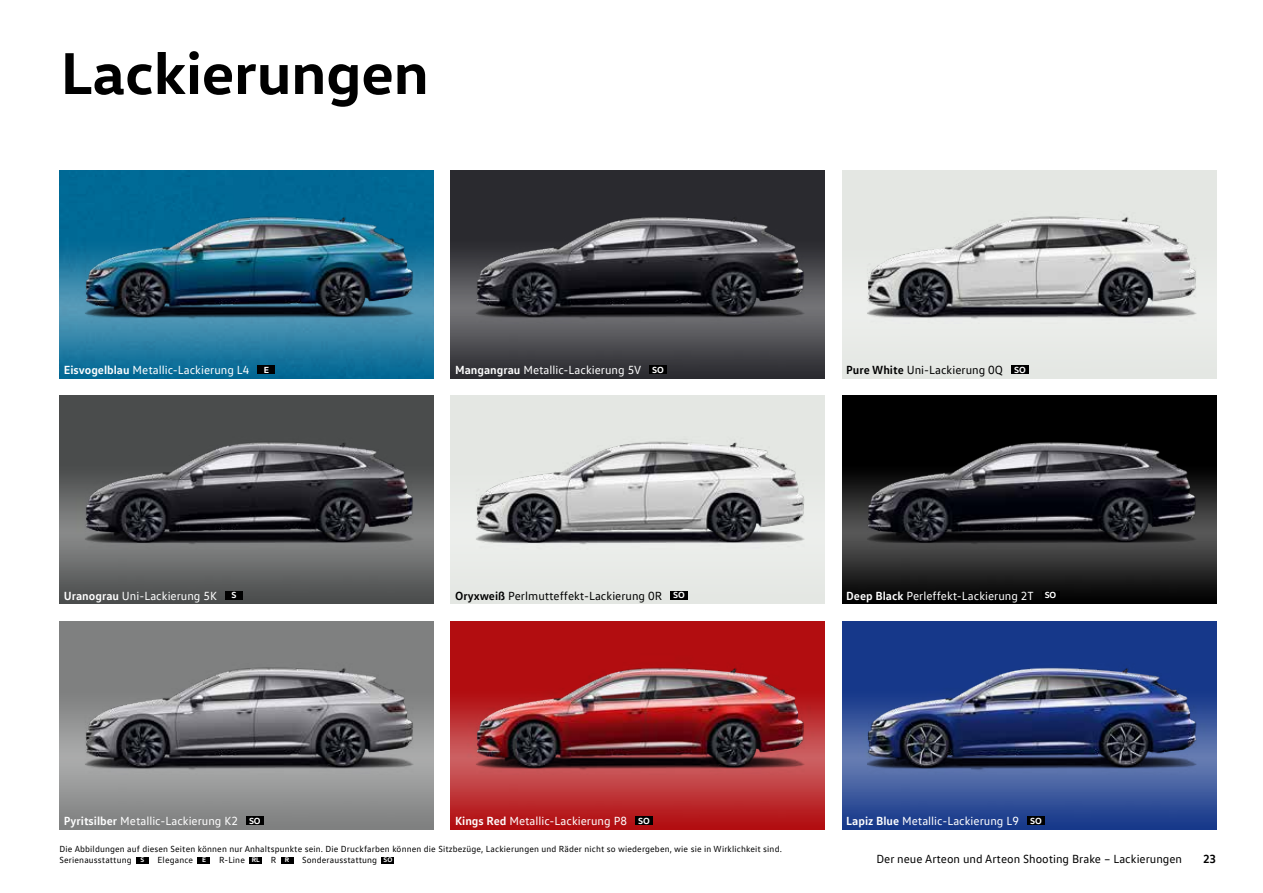
<style>
.page{position:relative;width:1263px;height:893px;background:#fff}
.page>*{position:absolute;margin:0;border:0;box-sizing:border-box;transform-origin:0 0}
.t1{font:700 60px "VW Head";color:#000}
.t2{font:12px "VW Text";color:#fff}
.t3{font:12px "VW Text";color:#000}
.t4{font:700 12px "VW Text";color:#000}
.t5{font:9px/11.7px "VW Text";letter-spacing:.015em;color:#000}
.s1{font-weight:700}
.s2{font-family:"VW Head";font-weight:700;font-size:9px}
.s3{font-family:"VW Head";font-weight:700;font-size:9px;color:#fff}
.s4{font-family:"VW Head";font-weight:700;font-size:6.75px;color:#fff}
</style>
<div class="page">
<img style="left:60px;top:621px;width:374px;height:208px">
<div style="left:136px;top:857px;width:13px;height:6px;background:#000"></div>
<div style="left:198px;top:857px;width:12px;height:6px;background:#000"></div>
<div style="left:249px;top:857px;width:13px;height:6px;background:#000"></div>
<div style="left:281px;top:857px;width:12px;height:6px;background:#000"></div>
<div style="left:382px;top:857px;width:12px;height:6px;background:#000"></div>
<img style="left:60px;top:170px;width:374px;height:208px">
<img style="left:451px;top:170px;width:374px;height:208px">
<img style="left:842px;top:170px;width:374px;height:208px">
<img style="left:60px;top:395px;width:374px;height:209px">
<img style="left:451px;top:395px;width:374px;height:209px">
<img style="left:842px;top:395px;width:374px;height:209px">
<img style="left:451px;top:621px;width:374px;height:208px">
<img style="left:843px;top:621px;width:374px;height:208px">
<div style="left:258px;top:366px;width:17px;height:8px;background:#000"></div>
<div style="left:649px;top:366px;width:18px;height:8px;background:#000"></div>
<div style="left:1042px;top:591px;width:17px;height:9px;background:#000"></div>
<div style="left:225px;top:591px;width:17px;height:9px;background:#000"></div>
<div style="left:635px;top:816px;width:17px;height:9px;background:#000"></div>
<div style="left:1027px;top:816px;width:17px;height:9px;background:#000"></div>
<div style="left:246px;top:816px;width:17px;height:9px;background:#000"></div>
<div style="left:1011px;top:366px;width:17px;height:8px;background:#000"></div>
<div style="left:670px;top:591px;width:17px;height:9px;background:#000"></div>
<h1 class="t1" style="left:61px;top:34px;width:369px">Lackierungen</h1>
<p class="t2" style="left:64px;top:363px;width:207px"><span class="s1">Eisvogelblau</span> Metallic-Lackierung L4 <span class="s2">E</span></p>
<p class="t2" style="left:455px;top:363px;width:210px"><span class="s1">Mangangrau</span> Metallic-Lackierung 5V <span class="s2">SO</span></p>
<p class="t3" style="left:846px;top:363px;width:181px"><span class="s1">Pure White</span> Uni-Lackierung 0Q <span class="s3">SO</span></p>
<p class="t3" style="left:455px;top:588px;width:231px"><span class="s1">Oryxweiß</span> Perlmutteffekt-Lackierung 0R <span class="s3">SO</span></p>
<p class="t2" style="left:64px;top:588px;width:174px"><span class="s1">Uranograu</span> Uni-Lackierung 5K <span class="s2">S</span></p>
<p class="t2" style="left:846px;top:588px;width:212px"><span class="s1">Deep Black</span> Perleffekt-Lackierung 2T <span class="s2">SO</span></p>
<p class="t2" style="left:64px;top:813px;width:198px"><span class="s1">Pyritsilber</span> Metallic-Lackierung K2 <span class="s2">SO</span></p>
<p class="t2" style="left:455px;top:813px;width:196px"><span class="s1">Kings Red</span> Metallic-Lackierung P8 <span class="s2">SO</span></p>
<p class="t2" style="left:846px;top:813px;width:197px"><span class="s1">Lapiz Blue</span> Metallic-Lackierung L9 <span class="s2">SO</span></p>
<p class="t5" style="left:60px;top:842px;width:724px">Die Abbildungen auf diesen Seiten können nur Anhaltspunkte sein. Die Druckfarben können die Sitzbezüge, Lackierungen und Räder nicht so wiedergeben, wie sie in Wirklichkeit sind.<br>Serienausstattung <span class="s4">S</span></p>
<p class="t5" style="left:157px;top:854px;width:50px">Elegance <span class="s4">E</span></p>
<p class="t5" style="left:219px;top:854px;width:72px">R-Line <span class="s4">RL</span> R <span class="s4">R</span></p>
<p class="t5" style="left:302px;top:854px;width:92px">Sonderausstattung <span class="s4">SO</span></p>
<p class="t3" style="left:876px;top:852px;width:307px">Der neue Arteon und Arteon Shooting Brake – Lackierungen</p>
<p class="t4" style="left:1203px;top:851px;width:15px">23</p>
</div>
